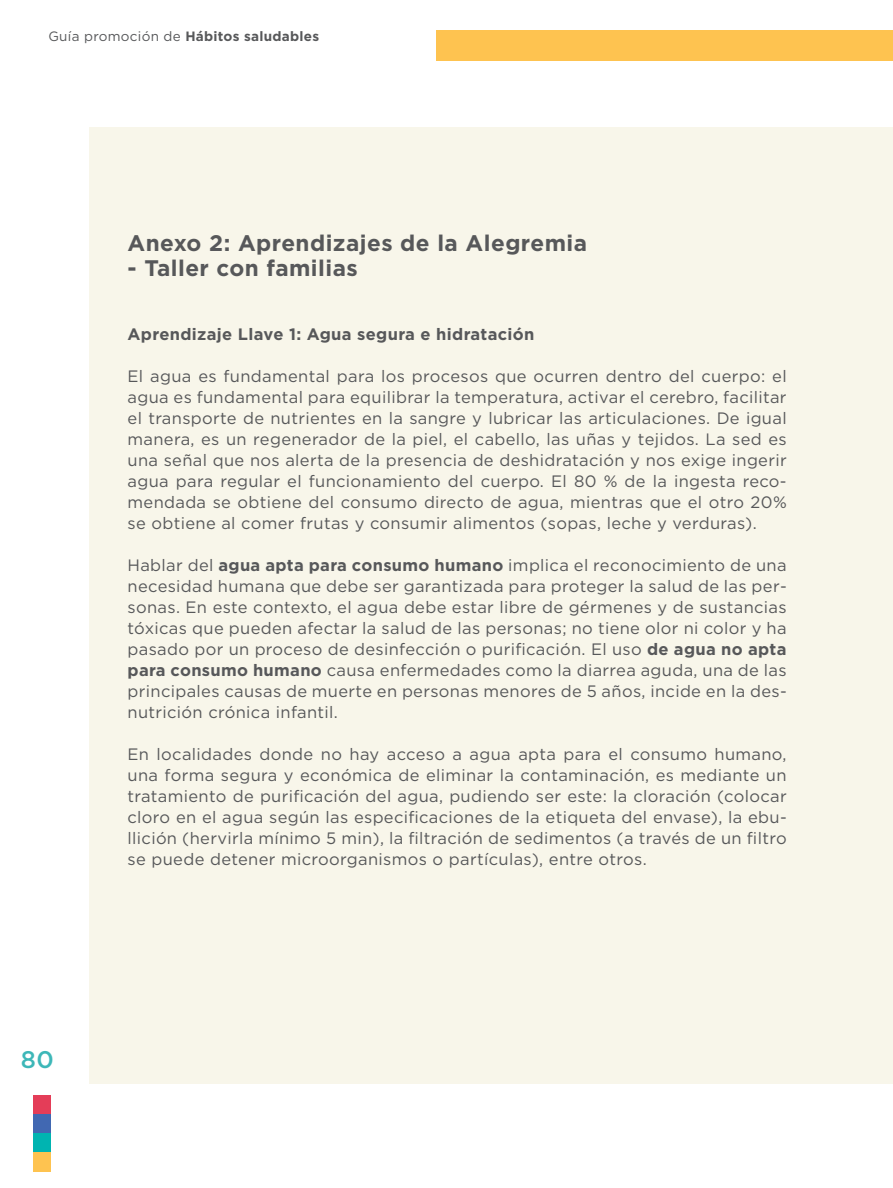
<style>
.page{position:relative;width:893px;height:1188px;background:#fff}
.page>*{position:absolute;margin:0;border:0;box-sizing:border-box;transform-origin:0 0}
.t1{font:500 24px "Gotham";color:#3db7b8}
.t2{font:700 22.5px "Gotham";letter-spacing:.02em;color:#57585a}
.t3{font:16.5px/21px "Gotham";letter-spacing:.02em;color:#57585a;text-align:justify}
.t4{font:700 16.5px "Gotham";letter-spacing:.02em;color:#57585a}
.t5{font:700 13.5px "Gotham";letter-spacing:.02em;color:#57585a}
.s1{font-weight:400}
.s2{font-weight:700}
</style>
<div class="page">
<div style="left:436px;top:30px;width:457px;height:31px;background:#fec350"></div>
<div style="left:33px;top:1095px;width:17px;height:19px;background:#e43d58"></div>
<div style="left:33px;top:1114px;width:17px;height:19px;background:#4168b2"></div>
<div style="left:33px;top:1133px;width:17px;height:20px;background:#00b4b1"></div>
<div style="left:33px;top:1153px;width:17px;height:19px;background:#fec350"></div>
<div style="left:89px;top:128px;width:804px;height:956px;background:#f8f6ea"></div>
<p class="t5" style="left:48px;top:28px;width:272px"><span class="s1">Guía promoción de</span> Hábitos saludables</p>
<h2 class="t2" style="left:128px;top:228px;width:461px">Anexo 2: Aprendizajes de la Alegremia</h2>
<h2 class="t2" style="left:128px;top:253px;width:232px">- Taller con familias</h2>
<h1 class="t1" style="left:21px;top:1043px;width:34px">80</h1>
<p class="t4" style="left:128px;top:323px;width:408px">Aprendizaje Llave 1: Agua segura e hidratación</p>
<p class="t3" style="left:128px;top:365px;width:661px">El agua es fundamental para los procesos que ocurren dentro del cuerpo: el agua es fundamental para equilibrar la temperatura, activar el cerebro, facilitar el transporte de nutrientes en la sangre y lubricar las articulaciones. De igual manera, es un regenerador de la piel, el cabello, las uñas y tejidos. La sed es una señal que nos alerta de la presencia de deshidratación y nos exige ingerir agua para regular el funcionamiento del cuerpo. El 80 % de la ingesta reco&shy;mendada se obtiene del consumo directo de agua, mientras que el otro 20% se obtiene al comer frutas y consumir alimentos (sopas, leche y verduras).</p>
<p class="t3" style="left:128px;top:554px;width:661px">Hablar del <span class="s2">agua apta para consumo humano</span> implica el reconocimiento de una necesidad humana que debe ser garantizada para proteger la salud de las per&shy;sonas. En este contexto, el agua debe estar libre de gérmenes y de sustancias tóxicas que pueden afectar la salud de las personas; no tiene olor ni color y ha pasado por un proceso de desinfección o purificación. El uso <span class="s2">de agua no apta para consumo humano</span> causa enfermedades como la diarrea aguda, una de las principales causas de muerte en personas menores de 5 años, incide en la des&shy;nutrición crónica infantil.</p>
<p class="t3" style="left:128px;top:744px;width:661px">En localidades donde no hay acceso a agua apta para el consumo humano, una forma segura y económica de eliminar la contaminación, es mediante un tratamiento de purificación del agua, pudiendo ser este: la cloración (colocar cloro en el agua según las especificaciones de la etiqueta del envase), la ebu&shy;llición (hervirla mínimo 5 min), la filtración de sedimentos (a través de un filtro se puede detener microorganismos o partículas), entre otros.</p>
</div>
